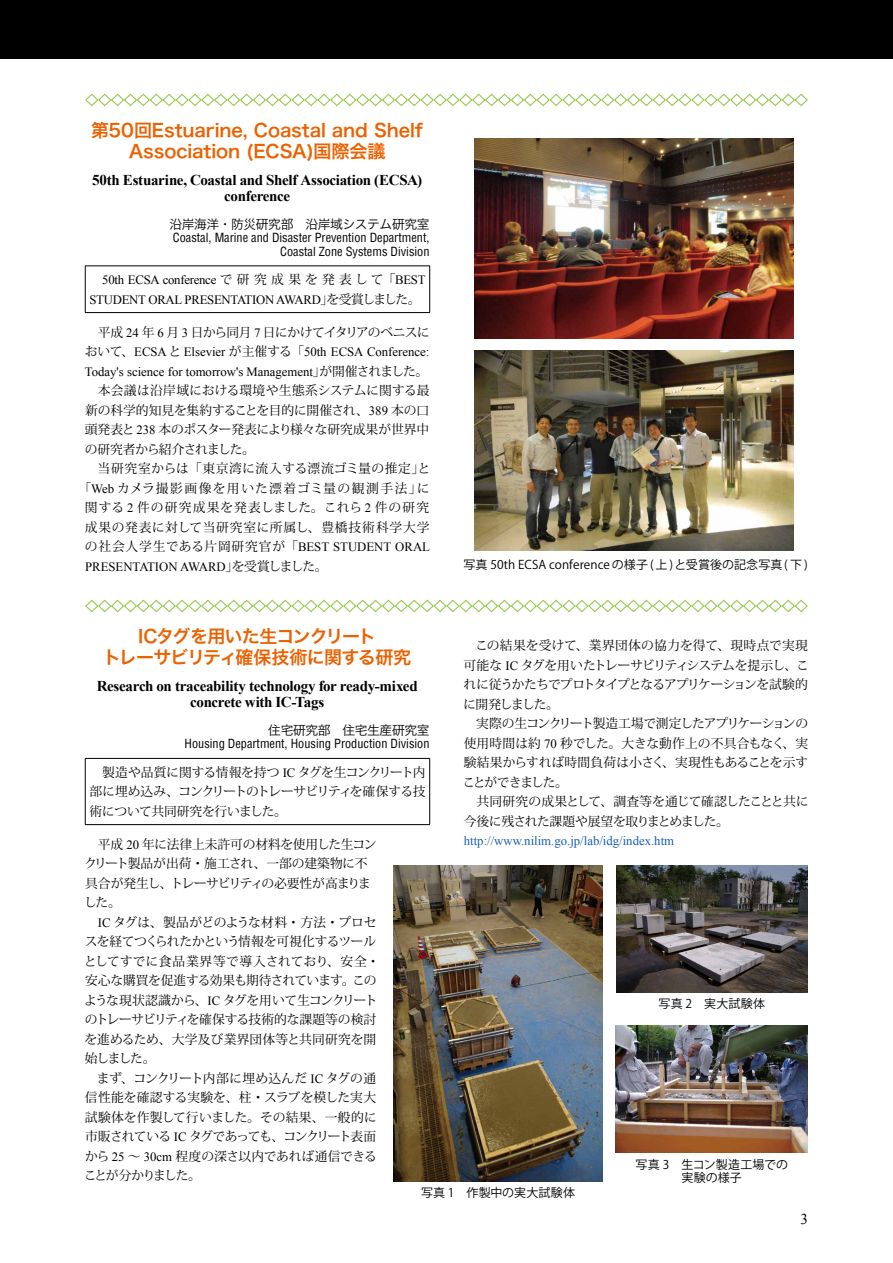
<style>
.page{position:relative;width:893px;height:1263px;background:#fff}
.page>*{position:absolute;margin:0;border:0;box-sizing:border-box;transform-origin:0 0}
.t1{font:18px/21px "Hira Kaku Pro W6";letter-spacing:-.01em;color:#eb6100;text-align:center}
.t2{font:18px/21px "Hira Kaku Pro W6";letter-spacing:-.05em;color:#eb6100;text-align:center}
.t3{font:700 15px/16.5px "Times New Roman";letter-spacing:-.02em;color:#000;text-align:center}
.t4{font:15px "Times New Roman";color:#000}
.t5{font:12.75px/19.5px "Koz Min Pro";letter-spacing:-.015em;color:#000;text-align:justify}
.t6{font:12.75px/19.5px "Koz Min Pro";letter-spacing:.065em;color:#000;text-align:right}
.t7{font:12.75px/19.5px "Times New Roman";color:#000}
.t8{font:12.75px/19.5px "Times New Roman";letter-spacing:-.02em;color:#000}
.t9{font:12.75px "Times New Roman";color:#185fad}
.t10{font:12.75px "Hira Kaku Pro W3";letter-spacing:-.03em;color:#000}
.t11{font:12.75px "Koz Min Pro";letter-spacing:-.05em;color:#000}
.t12{font:condensed 12.3px/13.5px "Helvetica";color:#000;text-align:right}
.t13{font:12px/13.5px "Koz Go Pro";letter-spacing:.005em;color:#000;text-align:center}
.s1{font-family:"Koz Min Pro"}
.s2{font-family:"Times New Roman"}
</style>
<div class="page">
<div style="left:0;top:0;width:893px;height:58px;background:#000"></div>
<svg style="left:85px;top:599px;width:723px;height:14px"></svg>
<hr style="left:85px;top:758px;width:345px;height:1px;background:#000">
<hr style="left:85px;top:759px;width:1px;height:65px;background:#000">
<hr style="left:429px;top:759px;width:1px;height:65px;background:#000">
<hr style="left:85px;top:824px;width:345px;height:1px;background:#000">
<svg style="left:85px;top:93px;width:723px;height:14px"></svg>
<hr style="left:85px;top:266px;width:345px;height:1px;background:#000">
<hr style="left:85px;top:266px;width:1px;height:46px;background:#000">
<hr style="left:429px;top:266px;width:1px;height:46px;background:#000">
<hr style="left:85px;top:312px;width:345px;height:1px;background:#000">
<img style="left:475px;top:138px;width:319px;height:200px">
<img style="left:475px;top:351px;width:319px;height:200px">
<img style="left:393px;top:866px;width:210px;height:315px">
<img style="left:616px;top:866px;width:191px;height:126px">
<img style="left:616px;top:1025px;width:192px;height:128px">
<h1 class="t1" style="left:91px;top:119px;width:334px">第50回Estuarine, Coastal and Shelf<br>Association (ECSA)国際会議</h1>
<p class="t3" style="left:92px;top:171px;width:331px">50th Estuarine, Coastal and Shelf Association (ECSA) conference</p>
<p class="t10" style="left:169px;top:213px;width:262px">沿岸海洋・防災研究部　沿岸域システム研究室</p>
<p class="t12" style="left:173px;top:231px;width:258px">Coastal, Marine and Disaster Prevention Department,<br>Coastal Zone Systems Division</p>
<p class="t8" style="left:89px;top:270px;width:338px;text-indent:13px">50th ECSA conference <span class="s1">で研究成果を発表して「</span>BEST<br>STUDENT ORAL PRESENTATION AWARD<span class="s1">」を受賞しました。</span></p>
<p class="t11" style="left:98px;top:323px;width:334px">平成 <span class="s2">24</span> 年 <span class="s2">6</span> 月 <span class="s2">3</span> 日から同月 <span class="s2">7</span> 日にかけてイタリアのベニスに</p>
<p class="t7" style="left:85px;top:342px;width:346px"><span class="s1">おいて、</span>ECSA<span class="s1">と</span> Elsevier <span class="s1">が主催する「</span>50th ECSA Conference:<br>Today's science for tomorrow's Management<span class="s1">」が開催されました。</span></p>
<p class="t5" style="left:85px;top:380px;width:346px;text-indent:13px">本会議は沿岸域における環境や生態系システムに関する最新の科学的知見を集約することを目的に開催され、<span class="s2">389</span> 本の口頭発表と <span class="s2">238</span> 本のポスター発表により様々な研究成果が世界中の研究者から紹介されました。</p>
<p class="t6" style="left:79px;top:458px;width:353px">当研究室からは「東京湾に流入する漂流ゴミ量の推定」と「<span class="s2">Web</span> カメラ撮影画像を用いた漂着ゴミ量の観測手法」に関する <span class="s2">2</span> 件の研究成果を発表しました。これら<span class="s2">2</span> 件の研究成果の発表に対して当研究室に所属し、豊橋技術科学大学の社会人学生である片岡研究官が「<span class="s2">BEST STUDENT ORAL</span></p>
<p class="t7" style="left:85px;top:556px;width:244px">PRESENTATION AWARD<span class="s1">」を受賞しました。</span></p>
<p class="t13" style="left:463px;top:558px;width:346px">写真 50th ECSA conference の様子 ( 上 )と受賞後の記念写真 ( 下 )</p>
<h1 class="t2" style="left:103px;top:625px;width:310px">ICタグを用いた生コンクリート<br>トレーサビリティ確保技術に関する研究</h1>
<p class="t3" style="left:97px;top:677px;width:322px">Research on traceability technology for ready-mixed concrete with IC-Tags</p>
<p class="t10" style="left:268px;top:719px;width:163px">住宅研究部　住宅生産研究室</p>
<p class="t12" style="left:185px;top:737px;width:246px">Housing Department, Housing Production Division</p>
<p class="t5" style="left:90px;top:762px;width:337px;text-indent:13px">製造や品質に関する情報を持つ <span class="s2">IC</span> タグを生コンクリート内部に埋め込み、コンクリートのトレーサビリティを確保する技術について共同研究を行いました。</p>
<p class="t5" style="left:84px;top:834px;width:294px;text-align:left;text-indent:14px">平成 <span class="s2">20</span> 年に法律上未許可の材料を使用した生コンクリート製品が出荷・施工され、一部の建築物に不具合が発生し、トレーサビリティの必要性が高まりました。</p>
<p class="t5" style="left:84px;top:912px;width:297px;text-align:left;text-indent:14px"><span class="s2">IC</span> タグは、製品がどのような材料・方法・プロセスを経てつくられたかという情報を可視化するツールとしてすでに食品業界等で導入されており、安全・安心な購買を促進する効果も期待されています。このような現状認識から、<span class="s2">IC</span> タグを用いて生コンクリートのトレーサビリティを確保する技術的な課題等の検討を進めるため、大学及び業界団体等と共同研究を開始しました。</p>
<p class="t5" style="left:84px;top:1068px;width:294px;text-indent:13px">まず、コンクリート内部に埋め込んだ <span class="s2">IC</span> タグの通信性能を確認する実験を、柱・スラブを模した実大試験体を作製して行いました。その結果、一般的に市販されている <span class="s2">IC</span> タグであっても、コンクリート表面から <span class="s2">25</span> ～ <span class="s2">30cm</span> 程度の深さ以内であれば通信できることが分かりました。</p>
<p class="t5" style="left:463px;top:635px;width:347px;text-indent:12px">この結果を受けて、業界団体の協力を得て、現時点で実現可能な <span class="s2">IC</span> タグを用いたトレーサビリティシステムを提示し、これに従うかたちでプロトタイプとなるアプリケーションを試験的に開発しました。</p>
<p class="t5" style="left:463px;top:713px;width:347px;text-indent:13px">実際の生コンクリート製造工場で測定したアプリケーションの使用時間は約 <span class="s2">70</span> 秒でした。大きな動作上の不具合もなく、実験結果からすれば時間負荷は小さく、実現性もあることを示すことができました。</p>
<p class="t5" style="left:464px;top:791px;width:346px;text-indent:13px">共同研究の成果として、調査等を通じて確認したことと共に今後に残された課題や展望を取りまとめました。</p>
<p class="t9" style="left:464px;top:832px;width:212px">http://www.nilim.go.jp/lab/idg/index.htm</p>
<p class="t13" style="left:659px;top:997px;width:108px">写真 2　実大試験体</p>
<p class="t13" style="left:636px;top:1158px;width:154px">写真 3　生コン製造工場での実験の様子</p>
<p class="t13" style="left:421px;top:1186px;width:155px">写真 1　作製中の実大試験体</p>
<p class="t4" style="left:800px;top:1209px;width:9px">3</p>
</div>
